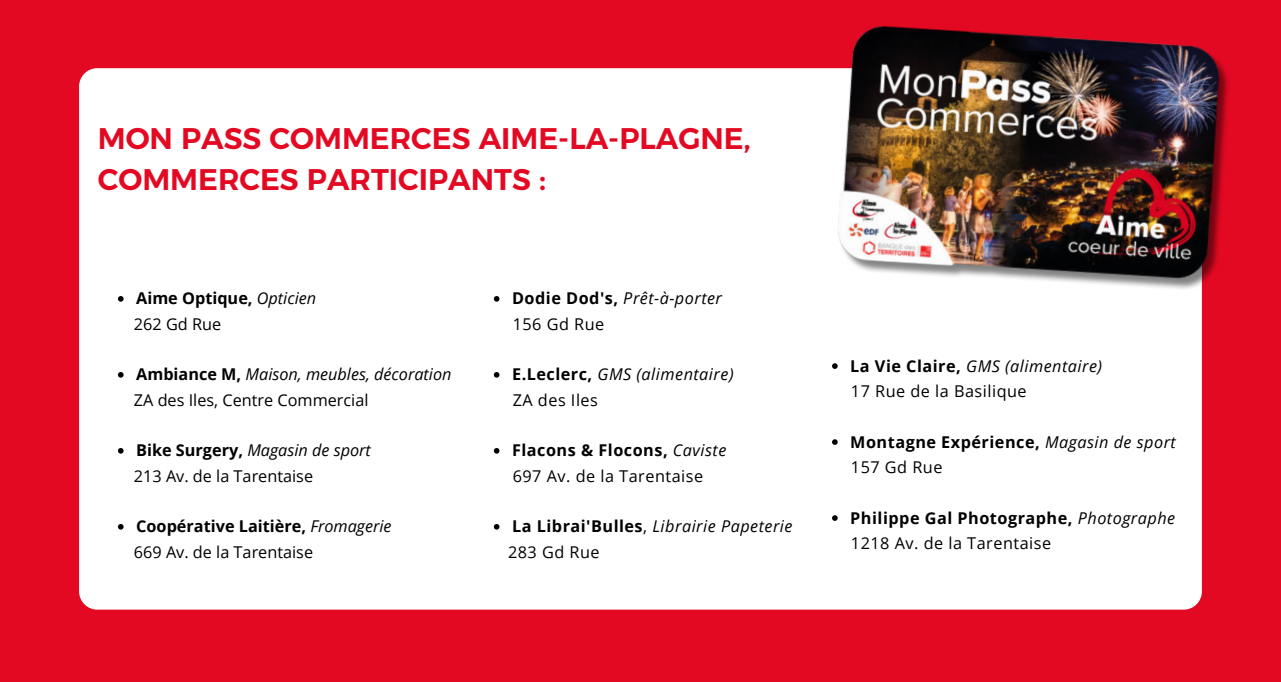
<style>
.page{position:relative;width:1281px;height:682px;background:#e30922}
.page>*{position:absolute;margin:0;border:0;box-sizing:border-box;transform-origin:0 0}
.t1{font:700 29.75px/41.1px "Kief Montaser Semi";color:#e30922}
.t2{font:italic 16.25px/25.2px "Open Sans";letter-spacing:.03em;color:#000}
.t3{font:16.25px/25.2px "Open Sans";color:#000}
.t4{font:700 16.25px/25.2px "Open Sans";letter-spacing:.03em;color:#000}
.t5{font:16.25px/25.2px "Open Sans";letter-spacing:.03em;color:#000}
.t6{font:700 16.25px/25.2px "Open Sans";color:#000}
.s1{font-weight:400;font-style:italic}
.s2{font-weight:400}
.s3{font-weight:700}
.s4{font-style:italic}
.s5{font-weight:700;font-style:normal}
.s6{font-style:normal}
</style>
<div class="page">
<div style="left:79px;top:68px;width:1123px;height:541px;background:#fff;border-radius:18px"></div>
<svg style="left:832px;top:363px;width:5px;height:6px"></svg>
<svg style="left:832px;top:439px;width:5px;height:6px"></svg>
<svg style="left:832px;top:515px;width:5px;height:6px"></svg>
<img style="left:822px;top:25px;width:406px;height:287px">
<svg style="left:118px;top:296px;width:6px;height:5px"></svg>
<svg style="left:118px;top:372px;width:6px;height:5px"></svg>
<svg style="left:118px;top:448px;width:6px;height:5px"></svg>
<svg style="left:118px;top:524px;width:6px;height:5px"></svg>
<svg style="left:494px;top:296px;width:5px;height:5px"></svg>
<svg style="left:494px;top:372px;width:5px;height:5px"></svg>
<svg style="left:494px;top:448px;width:5px;height:5px"></svg>
<svg style="left:494px;top:524px;width:5px;height:5px"></svg>
<h1 class="t1" style="left:98px;top:118px;width:654px">MON PASS COMMERCES AIME-LA-PLAGNE,<br>COMMERCES PARTICIPANTS :</h1>
<p class="t6" style="left:134px;top:285px;width:184px">Aime Optique, <span class="s1">Opticien<br></span><span class="s2">262 Gd Rue</span></p>
<p class="t3" style="left:134px;top:361px;width:319px"><span class="s3">Ambiance M,</span> <span class="s4">Maison, meubles, décoration<br></span>ZA des Iles, Centre Commercial</p>
<p class="t3" style="left:134px;top:437px;width:238px"><span class="s3">Bike Surgery,</span> <span class="s4">Magasin de sport<br></span>213 Av. de la Tarentaise</p>
<p class="t6" style="left:134px;top:513px;width:259px">Coopérative Laitière, <span class="s1">Fromagerie<br></span><span class="s2">669 Av. de la Tarentaise</span></p>
<p class="t2" style="left:512px;top:285px;width:211px"><span class="s5">Dodie Dod's,</span> Prêt-à-porter<br><span class="s6">156 Gd Rue</span></p>
<p class="t2" style="left:512px;top:361px;width:223px"><span class="s5">E.Leclerc,</span> GMS (alimentaire)<br><span class="s6">ZA des Iles</span></p>
<p class="t5" style="left:512px;top:437px;width:216px"><span class="s3">Flacons &amp; Flocons,</span> <span class="s4">Caviste<br></span>697 Av. de la Tarentaise</p>
<p class="t2" style="left:508px;top:513px;width:286px"><span class="s5">La Librai'Bulles</span><span class="s6">,</span> Librairie Papeterie<br><span class="s6">283 Gd Rue</span></p>
<p class="t5" style="left:850px;top:353px;width:253px"><span class="s3">La Vie Claire,</span> <span class="s4">GMS (alimentaire)<br></span>17 Rue de la Basilique</p>
<p class="t4" style="left:850px;top:428px;width:327px">Montagne Expérience, <span class="s1">Magasin de sport<br></span><span class="s2">157 Gd Rue</span></p>
<p class="t4" style="left:850px;top:504px;width:326px">Philippe Gal Photographe, <span class="s1">Photographe<br></span><span class="s2">1218 Av. de la Tarentaise</span></p>
</div>
